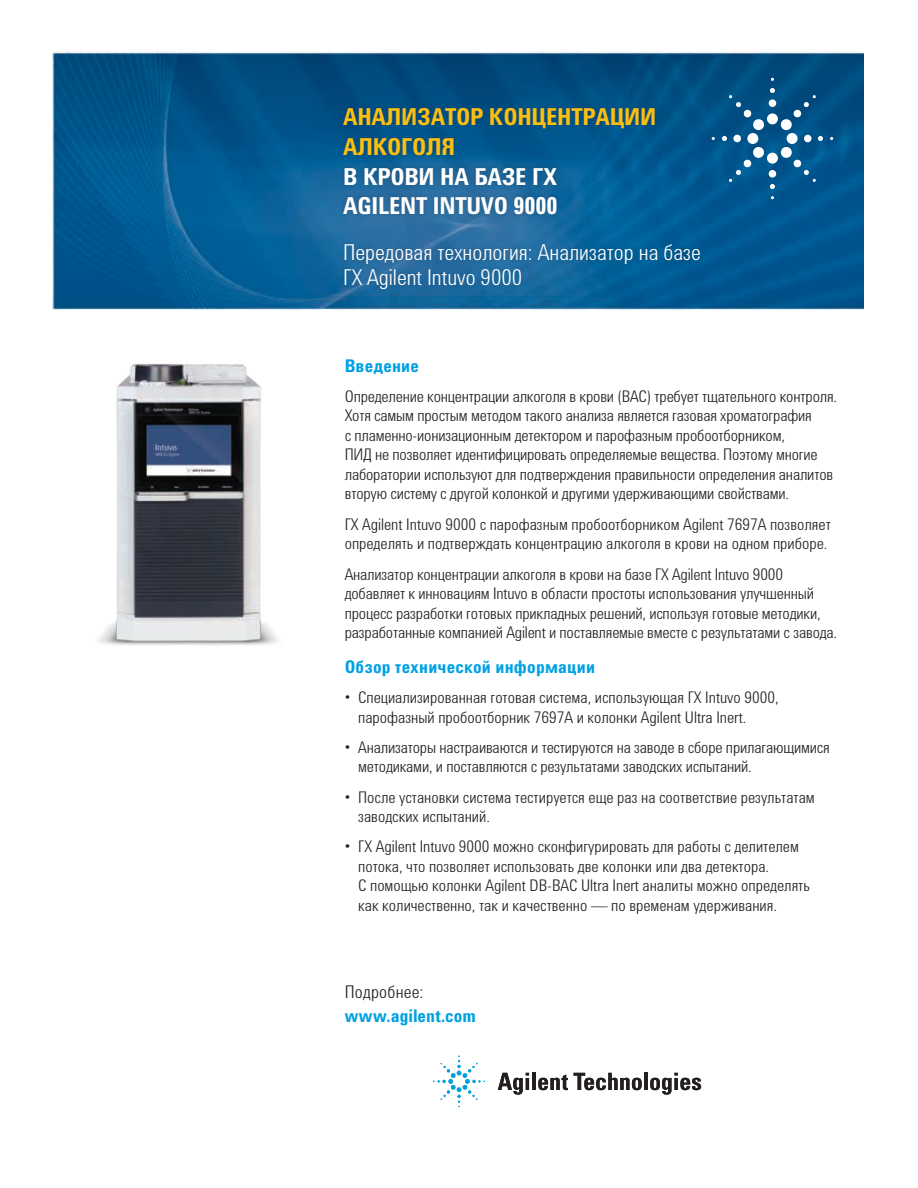
<style>
.page{position:relative;width:918px;height:1188px;background:#fff}
.page>*{position:absolute;margin:0;border:0;box-sizing:border-box;transform-origin:0 0}
.t1{font:700 24px/29.5px "Agilent Condensed CFF";letter-spacing:-.01em;color:#fff}
.t2{font:700 24px/29.5px "Agilent Condensed CFF";letter-spacing:-.01em;color:#fdbe12}
.t3{font:300 22.5px/25.5px "Agilent Condensed CFF";color:#fff}
.t4{font:700 18px "Agilent Condensed CFF";letter-spacing:.01em;color:#00a1e3}
.t5{font:300 18px "Agilent Condensed CFF";letter-spacing:.015em;color:#231f20}
.t6{font:300 16.5px/19.5px "Agilent Condensed CFF";letter-spacing:-.01em;color:#231f20}
</style>
<div class="page">
<img style="left:53px;top:52px;width:810px;height:257px">
<svg style="left:722px;top:88px;width:101px;height:101px;background:#206898"></svg>
<div style="left:339px;top:103px;width:366px;height:191px;background:#231f20;opacity:.25"></div>
<img style="left:98px;top:364px;width:180px;height:281px">
<svg style="left:498px;top:1073px;width:31px;height:22px"></svg>
<hr style="left:532px;top:1073px;width:4px;height:17px;background:#231f20">
<svg style="left:538px;top:1075px;width:30px;height:15px"></svg>
<svg style="left:574px;top:1073px;width:68px;height:17px"></svg>
<hr style="left:644px;top:1073px;width:4px;height:17px;background:#231f20">
<svg style="left:650px;top:1073px;width:51px;height:22px"></svg>
<svg style="left:433px;top:1056px;width:52px;height:51px"></svg>
<h1 class="t2" style="left:343px;top:101px;width:315px">АНАЛИЗАТОР КОНЦЕНТРАЦИИ<br>АЛКОГОЛЯ</h1>
<h1 class="t1" style="left:343px;top:161px;width:216px">В КРОВИ НА БАЗЕ ГХ<br>AGILENT INTUVO 9000</h1>
<h2 class="t3" style="left:343px;top:238px;width:359px">Передовая технология: Анализатор на базе<br>ГХ Agilent Intuvo 9000</h2>
<p class="t4" style="left:345px;top:352px;width:76px">Введение</p>
<p class="t6" style="left:345px;top:385px;width:494px">Определение концентрации алкоголя в крови (BAC) требует тщательного контроля.<br>Хотя самым простым методом такого анализа является газовая хроматография<br>с пламенно-ионизационным детектором и парофазным пробоотборником,<br>ПИД не позволяет идентифицировать определяемые вещества. Поэтому многие лаборатории используют для подтверждения правильности определения аналитов вторую систему с другой колонкой и другими удерживающими свойствами.</p>
<p class="t6" style="left:345px;top:513px;width:488px">ГХ Agilent Intuvo 9000 с парофазным пробоотборником Agilent 7697A позволяет определять и подтверждать концентрацию алкоголя в крови на одном приборе.</p>
<p class="t6" style="left:345px;top:563px;width:494px">Анализатор концентрации алкоголя в крови на базе ГХ Agilent Intuvo 9000 добавляет к инновациям Intuvo в области простоты использования улучшенный процесс разработки готовых прикладных решений, используя готовые методики, разработанные компанией Agilent и поставляемые вместе с результатами с завода.</p>
<p class="t4" style="left:345px;top:653px;width:252px">Обзор технической информации</p>
<p class="t6" style="left:358px;top:686px;width:422px;text-indent:-13px">• Специализированная готовая система, использующая ГХ Intuvo 9000, парофазный пробоотборник 7697A и колонки Agilent Ultra Inert.</p>
<p class="t6" style="left:358px;top:736px;width:473px;text-indent:-13px">• Анализаторы настраиваются и тестируются на заводе в сборе прилагающимися методиками, и поставляются с результатами заводских испытаний.</p>
<p class="t6" style="left:358px;top:786px;width:458px;text-indent:-13px">• После установки система тестируется еще раз на соответствие результатам заводских испытаний.</p>
<p class="t6" style="left:358px;top:836px;width:453px;text-indent:-13px">• ГХ Agilent Intuvo 9000 можно сконфигурировать для работы с делителем потока, что позволяет использовать две колонки или два детектора.<br>С помощью колонки Agilent DB-BAC Ultra Inert аналиты можно определять как количественно, так и качественно — по временам удерживания.</p>
<p class="t5" style="left:345px;top:978px;width:80px">Подробнее:</p>
<p class="t4" style="left:345px;top:1002px;width:133px">www.agilent.com</p>
</div>
